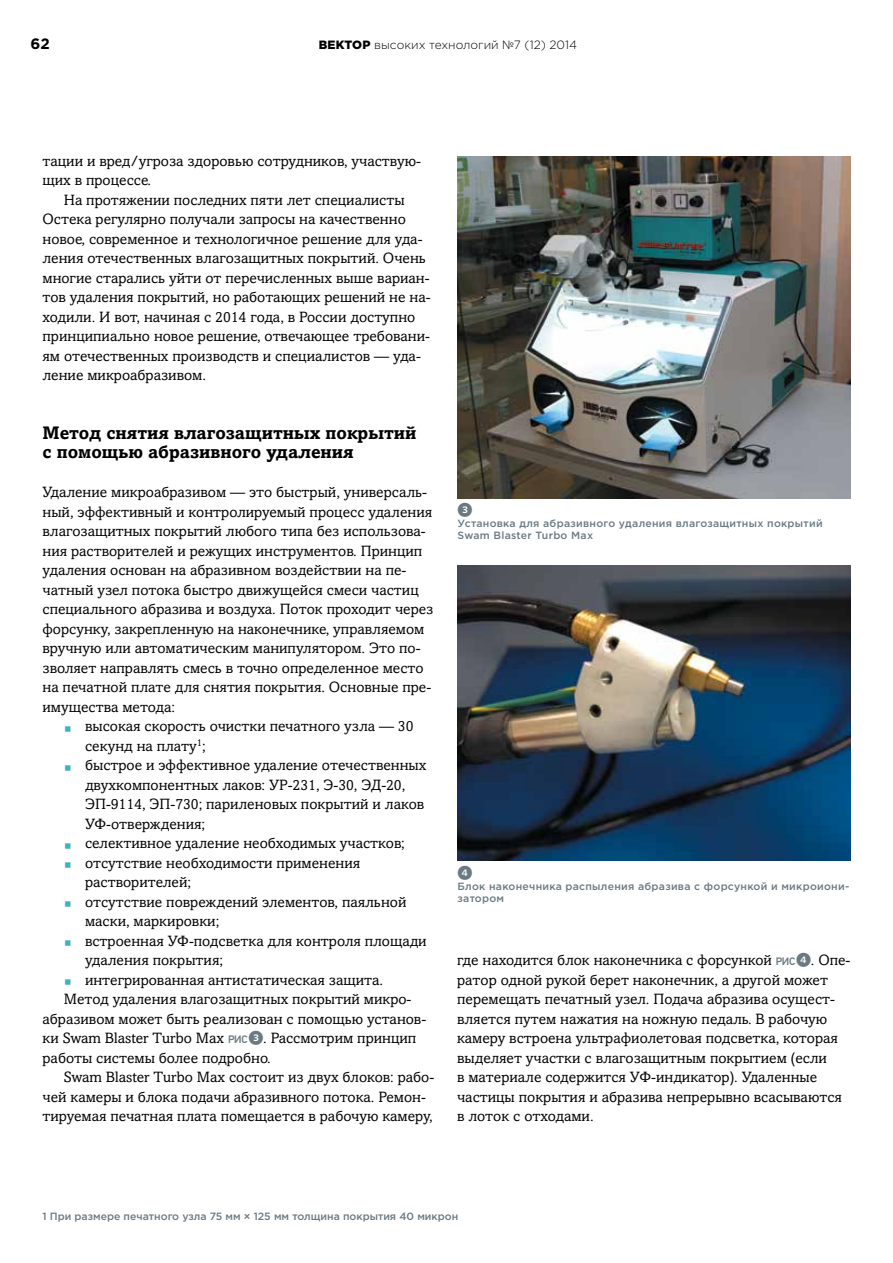
<style>
.page{position:relative;width:893px;height:1263px;background:#fff}
.page>*{position:absolute;margin:0;border:0;box-sizing:border-box;transform-origin:0 0}
.t1{font:700 18px/19.5px "Amasis MTW1 G";color:#000}
.t2{font:15px/19.5px "Amasis MTW1 G";color:#000}
.t3{font:15px "Whitney Index Black Round Bd";color:#6a7982}
.t4{font:700 15px "Gotham Pro";color:#000}
.t5{font:300 12px "Gotham Pro";color:#000}
.t6{font:500 10.5px/12px "Gotham Pro";letter-spacing:.025em;color:#6a7982}
.t7{font:500 10.5px "Gotham Pro";color:#6a7982}
.s1{font-weight:900}
.s2{font-family:"National";font-size:16.5px;color:#3eb2bd}
.s3{font-family:"PF Din Text Pro";font-weight:500;font-size:10.8px;color:#6a7982}
.s4{font-family:"Whitney Index Black Round Bd";color:#6a7982}
</style>
<div class="page">
<img style="left:458px;top:156px;width:392px;height:342px">
<img style="left:458px;top:566px;width:392px;height:294px">
<p class="t4" style="left:31px;top:35px;width:21px">62</p>
<p class="t5" style="left:319px;top:38px;width:260px"><span class="s1">ВЕКТОР</span> высоких технологий №7 (12) 2014</p>
<p class="t2" style="left:43px;top:152px;width:380px">тации и вред/угроза здоровью сотрудников, участвую&shy;щих в процессе.</p>
<p class="t2" style="left:43px;top:191px;width:389px;text-indent:21px">На протяжении последних пяти лет специалисты Остека регулярно получали запросы на качественно новое, современное и технологичное решение для уда&shy;ления отечественных влагозащитных покрытий. Очень многие старались уйти от перечисленных выше вариан&shy;тов удаления покрытий, но работающих решений не на&shy;ходили. И вот, начиная с 2014 года, в России доступно принципиально новое решение, отвечающее требовани&shy;ям отечественных производств и специалистов — уда&shy;ление микроабразивом.</p>
<p class="t1" style="left:43px;top:424px;width:376px">Метод снятия влагозащитных покрытий с помощью абразивного удаления</p>
<p class="t2" style="left:43px;top:483px;width:392px">Удаление микроабразивом — это быстрый, универсаль&shy;ный, эффективный и контролируемый процесс удаления влагозащитных покрытий любого типа без использова&shy;ния растворителей и режущих инструментов. Принцип удаления основан на абразивном воздействии на пе&shy;чатный узел потока быстро движущейся смеси частиц специального абразива и воздуха. Поток проходит через форсунку, закрепленную на наконечнике, управляемом вручную или автоматическим манипулятором. Это по&shy;зволяет направлять смесь в точно определенное место на печатной плате для снятия покрытия. Основные пре&shy;имущества метода:</p>
<p class="t2" style="left:85px;top:717px;width:330px;text-indent:-21px"><span class="s2">▪</span> высокая скорость очистки печатного узла — 30 секунд на плату<sup>1</sup>;</p>
<p class="t2" style="left:85px;top:756px;width:343px;text-indent:-21px"><span class="s2">▪</span> быстрое и эффективное удаление отечественных двухкомпонентных лаков: УР-231, Э-30, ЭД-20, ЭП-9114, ЭП-730; париленовых покрытий и лаков УФ-отверждения;</p>
<p class="t2" style="left:64px;top:834px;width:343px"><span class="s2">▪</span> селективное удаление необходимых участков;</p>
<p class="t2" style="left:85px;top:854px;width:277px;text-indent:-21px"><span class="s2">▪</span> отсутствие необходимости применения растворителей;</p>
<p class="t2" style="left:85px;top:893px;width:323px;text-indent:-21px"><span class="s2">▪</span> отсутствие повреждений элементов, паяльной маски, маркировки;</p>
<p class="t2" style="left:85px;top:932px;width:343px;text-indent:-21px"><span class="s2">▪</span> встроенная УФ-подсветка для контроля площади удаления покрытия;</p>
<p class="t2" style="left:64px;top:971px;width:321px"><span class="s2">▪</span> интегрированная антистатическая защита.</p>
<p class="t2" style="left:64px;top:990px;width:349px">Метод удаления влагозащитных покрытий микро-</p>
<p class="t2" style="left:43px;top:1010px;width:385px">абразивом может быть реализован с помощью установ-</p>
<p class="t2" style="left:43px;top:1029px;width:375px">ки Swam Blaster Turbo Max <span class="s3">РИС</span><span class="s4">3</span>. Рассмотрим принцип</p>
<p class="t2" style="left:43px;top:1049px;width:230px">работы системы более подробно.</p>
<p class="t2" style="left:64px;top:1068px;width:372px">Swam Blaster Turbo Max состоит из двух блоков: рабо-</p>
<p class="t2" style="left:43px;top:1088px;width:385px">чей камеры и блока подачи абразивного потока. Ремон-</p>
<p class="t2" style="left:43px;top:1107px;width:392px">тируемая печатная плата помещается в рабочую камеру,</p>
<p class="t3" style="left:458px;top:503px;width:17px">3</p>
<p class="t6" style="left:458px;top:517px;width:367px">Установка для абразивного удаления влагозащитных покрытий<br>Swam Blaster Turbo Max</p>
<p class="t3" style="left:458px;top:865px;width:17px">4</p>
<p class="t6" style="left:458px;top:879px;width:393px">Блок наконечника распыления абразива с форсункой и микроиони&shy;затором</p>
<p class="t2" style="left:457px;top:951px;width:395px">где находится блок наконечника с форсункой <span class="s3">РИС</span><span class="s4">4</span>. Опе&shy;ратор одной рукой берет наконечник, а другой может перемещать печатный узел. Подача абразива осущест&shy;вляется путем нажатия на ножную педаль. В рабочую камеру встроена ультрафиолетовая подсветка, которая выделяет участки с влагозащитным покрытием (если<br>в материале содержится УФ-индикатор). Удаленные частицы покрытия и абразива непрерывно всасываются в лоток с отходами.</p>
<p class="t7" style="left:43px;top:1211px;width:417px">1 При размере печатного узла 75 мм × 125 мм толщина покрытия 40 микрон</p>
</div>
